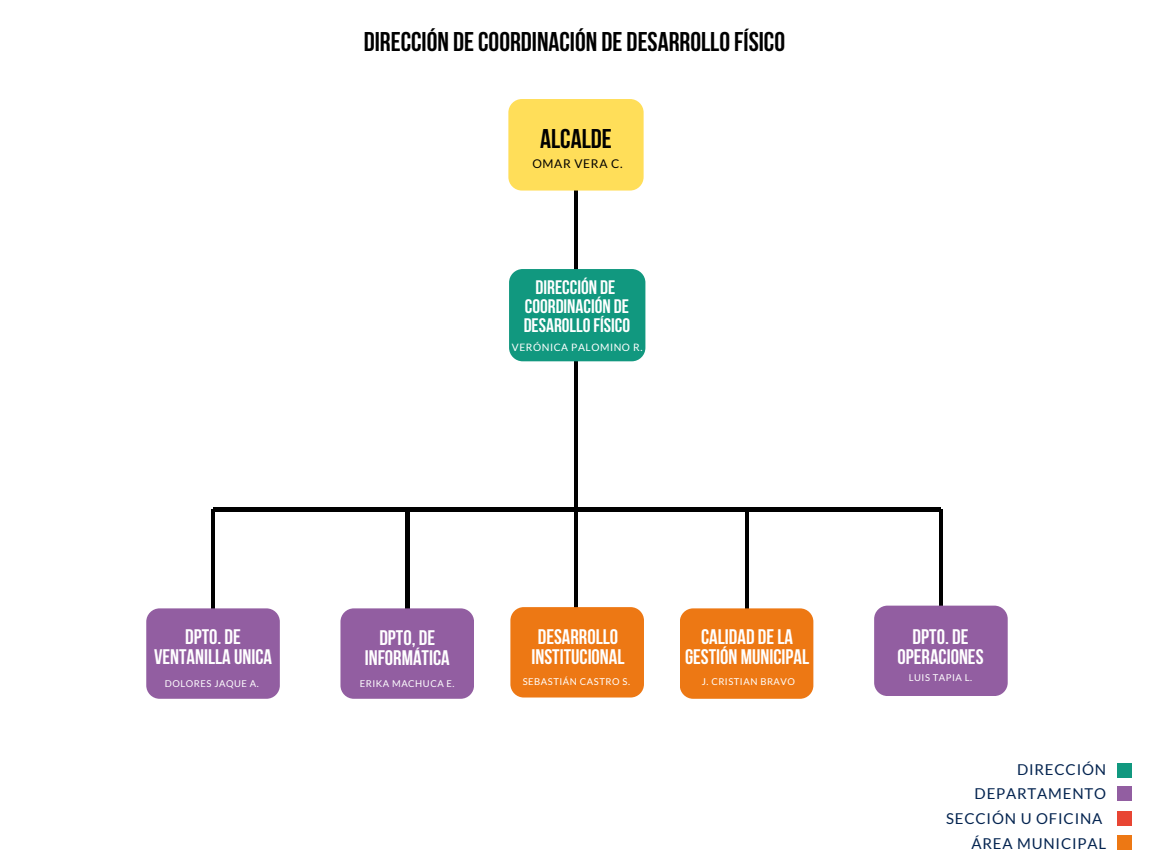
<style>
.page{position:relative;width:1152px;height:864px;background:#fff}
.page>*{position:absolute;margin:0;border:0;box-sizing:border-box;transform-origin:0 0}
.t1{font:700 27px "Bebas Neue";color:#000}
.t2{font:700 21px/20.2px "Bebas Neue";color:#fff;text-align:center}
.t3{font:700 19.5px/19.2px "Bebas Neue";color:#fff;text-align:center}
.t4{font:15px/24.8px "Lato";letter-spacing:.055em;color:#042450;text-align:right}
.t5{font:12px "Lato";letter-spacing:.055em;color:#000}
.t6{font:10.2px "Lato";letter-spacing:.055em;color:#fff}
.t7{font:9.45px "Lato";letter-spacing:.055em;color:#fff}
</style>
<div class="page">
<hr style="left:575px;top:183px;width:3px;height:425px;background:#000">
<div style="left:509px;top:269px;width:136px;height:92px;background:#11987f;border-radius:14px"></div>
<div style="left:508px;top:99px;width:136px;height:92px;background:#ffde59;border-radius:14px"></div>
<hr style="left:746px;top:508px;width:3px;height:109px;background:#000">
<div style="left:680px;top:608px;width:133px;height:91px;background:#ed7814;border-radius:13px"></div>
<hr style="left:406px;top:509px;width:3px;height:108px;background:#000">
<div style="left:340px;top:608px;width:134px;height:91px;background:#925ea1;border-radius:13px"></div>
<div style="left:510px;top:607px;width:134px;height:91px;background:#ed7814;border-radius:13px"></div>
<div style="left:1117px;top:786px;width:15px;height:15px;background:#925ea1"></div>
<div style="left:1117px;top:835px;width:15px;height:15px;background:#ed7814"></div>
<div style="left:1117px;top:811px;width:15px;height:15px;background:#e84533"></div>
<div style="left:1117px;top:763px;width:15px;height:14px;background:#11987f"></div>
<hr style="left:213px;top:508px;width:728px;height:3px;background:#000">
<hr style="left:939px;top:509px;width:3px;height:109px;background:#000">
<hr style="left:212px;top:509px;width:3px;height:109px;background:#000">
<div style="left:146px;top:608px;width:134px;height:91px;background:#925ea1;border-radius:13px"></div>
<div style="left:874px;top:606px;width:134px;height:90px;background:#925ea1;border-radius:13px"></div>
<p class="t1" style="left:364px;top:30px;width:423px">DIRECCIÓN DECOORDINACIÓN DE DESARROLLOFÍSICO</p>
<h1 class="t1" style="left:540px;top:128px;width:73px">ALCALDE</h1>
<h3 class="t5" style="left:532px;top:157px;width:92px">OMAR VERA C.</h3>
<h3 class="t3" style="left:524px;top:279px;width:108px">DIRECCIÓN DE<br>COORDINACIÓN DE<br>DESAROLLOFÍSICO</h3>
<h2 class="t6" style="left:512px;top:341px;width:132px">VERÓNICA PALOMINO R.</h2>
<p class="t2" style="left:154px;top:629px;width:120px">DPTO. DE<br>VENTANILLA UNICA</p>
<h3 class="t2" style="left:898px;top:629px;width:87px">DPTO. DE<br>OPERACIONES</h3>
<p class="t7" style="left:165px;top:677px;width:96px">DOLORES JAQUE A.</p>
<h3 class="t2" style="left:365px;top:629px;width:86px">DPTO, DE<br>INFORMÁTICA</h3>
<h3 class="t2" style="left:531px;top:629px;width:95px">DESARROLLO<br>INSTITUCIONAL</h3>
<p class="t2" style="left:685px;top:629px;width:126px">CALIDAD DELA<br>GESTIÓN MUNICIPAL</p>
<p class="t7" style="left:909px;top:672px;width:65px">LUIS TAPIA L.</p>
<p class="t7" style="left:360px;top:677px;width:96px">ERIKA MACHUCA E.</p>
<h3 class="t7" style="left:523px;top:676px;width:109px">SEBASTIÁN CASTRO S.</h3>
<h4 class="t7" style="left:702px;top:676px;width:95px">J. CRISTIAN BRAVO</h4>
<h5 class="t4" style="left:946px;top:756px;width:162px">DIRECCIÓN<br>DEPARTAMENTO<br>SECCIÓN U OFICINA<br>ÁREA MUNICIPAL</h5>
</div>
